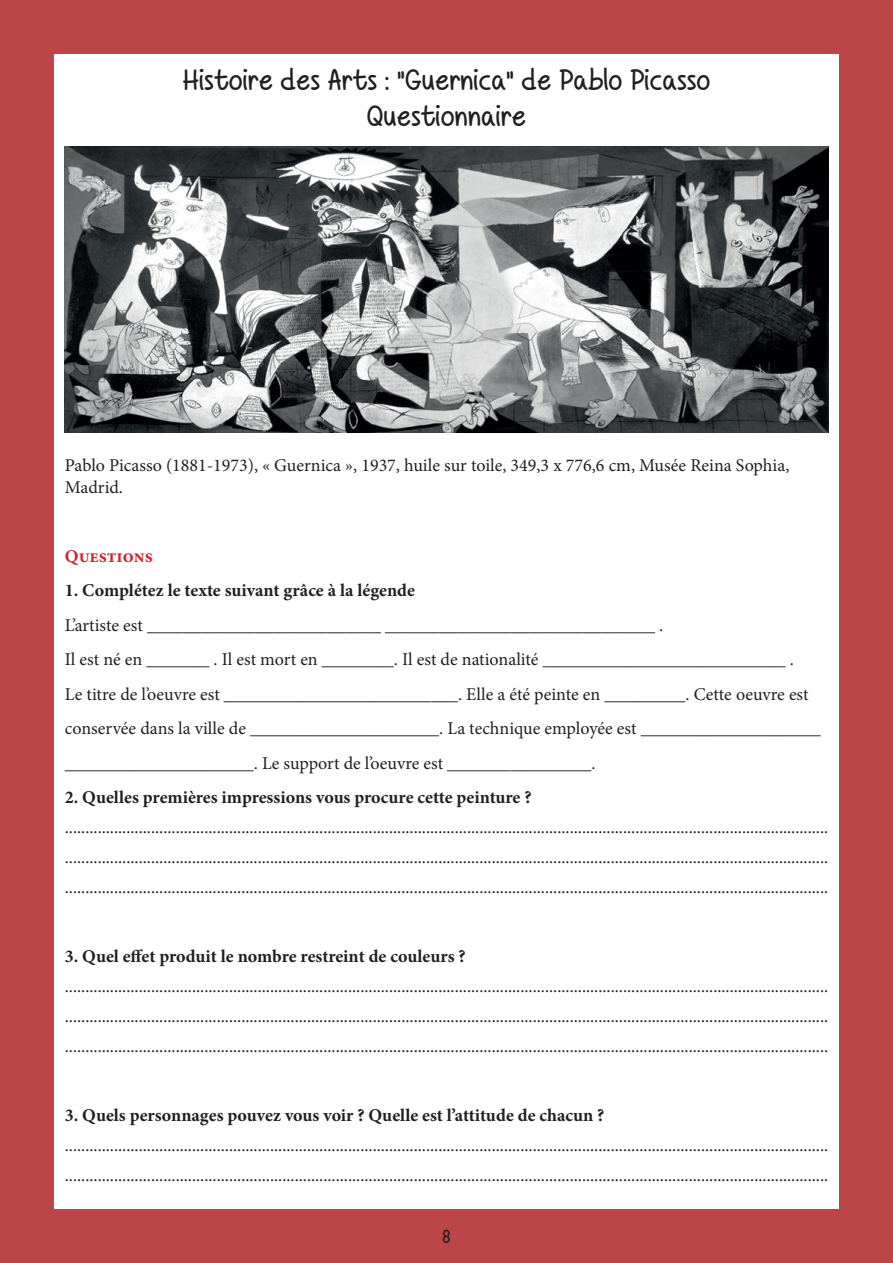
<style>
.page{position:relative;width:893px;height:1263px;background:#bb4547}
.page>*{position:absolute;margin:0;border:0;box-sizing:border-box;transform-origin:0 0}
.t1{font:30px/36px "Borders Divide But Hearts Shall";color:#231f20;text-align:center}
.t2{font:19.5px "Borders Divide But Hearts Shall";color:#231f20}
.t3{font:18px/30px "Minion Pro";color:#231f20}
.t4{font:700 18px "Minion Pro";letter-spacing:.005em;color:#231f20}
.t5{font:700 18px "Minion Pro";color:#d1232a}
</style>
<div class="page">
<div style="left:54px;top:54px;width:785px;height:1155px;background:#fff"></div>
<img style="left:65px;top:147px;width:763px;height:286px">
<h1 class="t1" style="left:182px;top:62px;width:529px">Histoire des Arts : "Guernica" de Pablo Picasso<br>Questionnaire</h1>
<p class="t3" style="left:65px;top:455px;width:726px;line-height:21.6px">Pablo Picasso (1881-1973), « Guernica », 1937, huile sur toile, 349,3 x 776,6 cm, Musée Reina Sophia,<br>Madrid.</p>
<p class="t5" style="left:65px;top:543px;width:90px">Questions</p>
<p class="t4" style="left:65px;top:578px;width:352px">1. Complétez le texte suivant grâce à la légende</p>
<p class="t3" style="left:65px;top:608px;width:757px;line-height:34.5px">L’artiste est __________________________ ______________________________ .<br>Il est né en _______ . Il est mort en ________. Il est de nationalité ___________________________ .<br>Le titre de l’oeuvre est __________________________. Elle a été peinte en _________. Cette oeuvre est conservée dans la ville de _____________________. La technique employée est ____________________ _____________________. Le support de l’oeuvre est ________________.</p>
<p class="t4" style="left:65px;top:785px;width:468px">2. Quelles premières impressions vous procure cette peinture ?</p>
<p class="t3" style="left:65px;top:813px;width:765px;text-align:justify">.......................................................................................................................................................................................... .......................................................................................................................................................................................... ..........................................................................................................................................................................................</p>
<p class="t4" style="left:65px;top:944px;width:402px">3. Quel effet produit le nombre restreint de couleurs ?</p>
<p class="t3" style="left:65px;top:972px;width:765px;text-align:justify">.......................................................................................................................................................................................... .......................................................................................................................................................................................... ..........................................................................................................................................................................................</p>
<p class="t4" style="left:65px;top:1103px;width:541px">3. Quels personnages pouvez vous voir ? Quelle est l’attitude de chacun ?</p>
<p class="t3" style="left:65px;top:1131px;width:765px">.......................................................................................................................................................................................... ..........................................................................................................................................................................................</p>
<p class="t2" style="left:442px;top:1224px;width:9px">8</p>
</div>
